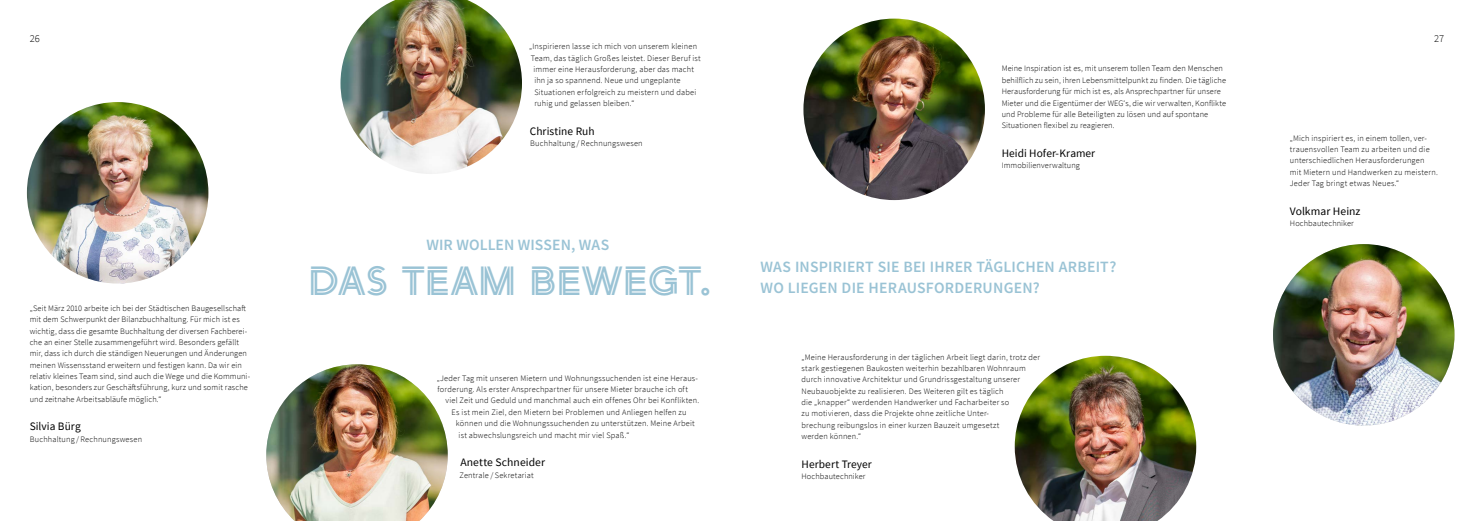
<style>
.page{position:relative;width:1474px;height:521px;background:#fff}
.page>*{position:absolute;margin:0;border:0;box-sizing:border-box;transform-origin:0 0}
.t1{font:40.43px "Arya Double";letter-spacing:.005em;color:#9ac3d5}
.t2{font:600 15.75px/21px "Source Sans Pro";letter-spacing:.01em;color:#9ac3d5}
.t3{font:11.38px "Source Sans Pro";letter-spacing:.005em;color:#000}
.t4{font:300 10.5px "Source Sans Pro";color:#000}
.t5{font:300 8.31px/11.4px "Source Sans Pro";letter-spacing:.02em;color:#000}
</style>
<div class="page">
<img style="left:27px;top:102px;width:181px;height:181px;border-radius:91px">
<img style="left:803px;top:19px;width:182px;height:181px;border-radius:91px">
<img style="left:1272px;top:244px;width:182px;height:181px;border-radius:91px">
<img style="left:340px;top:0;width:182px;height:174px">
<img style="left:266px;top:364px;width:182px;height:157px">
<img style="left:1014px;top:356px;width:182px;height:165px">
<p class="t4" style="left:30px;top:32px;width:11px">26</p>
<p class="t4" style="left:1434px;top:32px;width:11px">27</p>
<p class="t5" style="left:529px;top:41px;width:169px">„Inspirieren lasse ich mich von unserem kleinen</p>
<p class="t5" style="left:531px;top:52px;width:171px">Team, das täglich Großes leistet. Dieser Beruf ist</p>
<p class="t5" style="left:533px;top:64px;width:162px">immer eine Herausforderung, aber das macht</p>
<p class="t5" style="left:534px;top:75px;width:148px">ihn ja so spannend. Neue und ungeplante</p>
<p class="t5" style="left:534px;top:86px;width:163px">Situationen erfolgreich zu meistern und dabei</p>
<p class="t5" style="left:534px;top:98px;width:101px">ruhig und gelassen bleiben.“</p>
<h3 class="t3" style="left:530px;top:124px;width:66px">Christine Ruh</h3>
<p class="t5" style="left:530px;top:138px;width:114px">Buchhaltung / Rechnungswesen</p>
<p class="t5" style="left:1001px;top:63px;width:226px">Meine Inspiration ist es, mit unserem tollen Team den Menschen behilflich zu sein, ihren Lebensmittelpunkt zu finden. Die tägliche Herausforderung für mich ist es, als Ansprechpartner für unsere Mieter und die Eigentümer der WEG‘s, die wir verwalten, Konflikte und Probleme für alle Beteiligten zu lösen und auf spontane Situationen flexibel zu reagieren.</p>
<h3 class="t3" style="left:1001px;top:146px;width:95px">Heidi Hofer-Kramer</h3>
<p class="t5" style="left:1001px;top:160px;width:80px">Immobilienverwaltung</p>
<p class="t5" style="left:1289px;top:132px;width:149px">„Mich inspiriert es, in einem tollen, ver&shy;trauensvollen Team zu arbeiten und die unterschiedlichen Herausforderungen mit Mietern und Handwerken zu meistern.<br>Jeder Tag bringt etwas Neues.“</p>
<h3 class="t3" style="left:1289px;top:204px;width:72px">Volkmar Heinz</h3>
<p class="t5" style="left:1289px;top:218px;width:65px">Hochbautechniker</p>
<h2 class="t2" style="left:426px;top:235px;width:184px">WIR WOLLEN WISSEN, WAS</h2>
<p class="t5" style="left:30px;top:302px;width:222px">„Seit März 2010 arbeite ich bei der Städtischen Baugesellschaft mit dem Schwerpunkt der Bilanzbuchhaltung. Für mich ist es wichtig, dass die gesamte Buchhaltung der diversen Fachberei&shy;che an einer Stelle zusammengeführt wird. Besonders gefällt mir, dass ich durch die ständigen Neuerungen und Änderungen meinen Wissensstand erweitern und festigen kann. Da wir ein relativ kleines Team sind, sind auch die Wege und die Kommuni&shy;kation, besonders zur Geschäftsführung, kurz und somit rasche und zeitnahe Arbeitsabläufe möglich.“</p>
<h3 class="t3" style="left:30px;top:419px;width:52px">Silvia Bürg</h3>
<p class="t5" style="left:30px;top:433px;width:114px">Buchhaltung / Rechnungswesen</p>
<h1 class="t1" style="left:308px;top:255px;width:404px">DAS TEAM BEWEGT.</h1>
<h2 class="t2" style="left:760px;top:257px;width:357px">WAS INSPIRIERT SIE BEI IHRER TÄGLICHEN ARBEIT?<br>WO LIEGEN DIE HERAUSFORDERUNGEN?</h2>
<p class="t5" style="left:437px;top:372px;width:263px">„Jeder Tag mit unseren Mietern und Wohnungssuchenden ist eine Heraus&shy;forderung. Als erster Ansprechpartner für unsere Mieter brauche ich oft</p>
<p class="t5" style="left:445px;top:395px;width:255px">viel Zeit und Geduld und manchmal auch ein offenes Ohr bei Konflikten.</p>
<p class="t5" style="left:451px;top:406px;width:236px">Es ist mein Ziel, den Mietern bei Problemen und Anliegen helfen zu</p>
<p class="t5" style="left:456px;top:418px;width:240px">können und die Wohnungssuchenden zu unterstützen. Meine Arbeit</p>
<p class="t5" style="left:458px;top:429px;width:172px">ist abwechslungsreich und macht mir viel Spaß.“</p>
<h3 class="t3" style="left:460px;top:455px;width:86px">Anette Schneider</h3>
<p class="t5" style="left:459px;top:469px;width:76px">Zentrale / Sekretariat</p>
<p class="t5" style="left:801px;top:351px;width:240px">„Meine Herausforderung in der täglichen Arbeit liegt darin, trotz der stark gestiegenen Baukosten weiterhin bezahlbaren Wohnraum durch innovative Architektur und Grundrissgestaltung unserer Neubauobjekte zu realisieren. Des Weiteren gilt es täglich<br>die „knapper“ werdenden Handwerker und Facharbeiter so<br>zu motivieren, dass die Projekte ohne zeitliche Unter-<br>brechung reibungslos in einer kurzen Bauzeit umgesetzt<br>werden können.“</p>
<h3 class="t3" style="left:801px;top:457px;width:72px">Herbert Treyer</h3>
<p class="t5" style="left:801px;top:471px;width:65px">Hochbautechniker</p>
</div>
